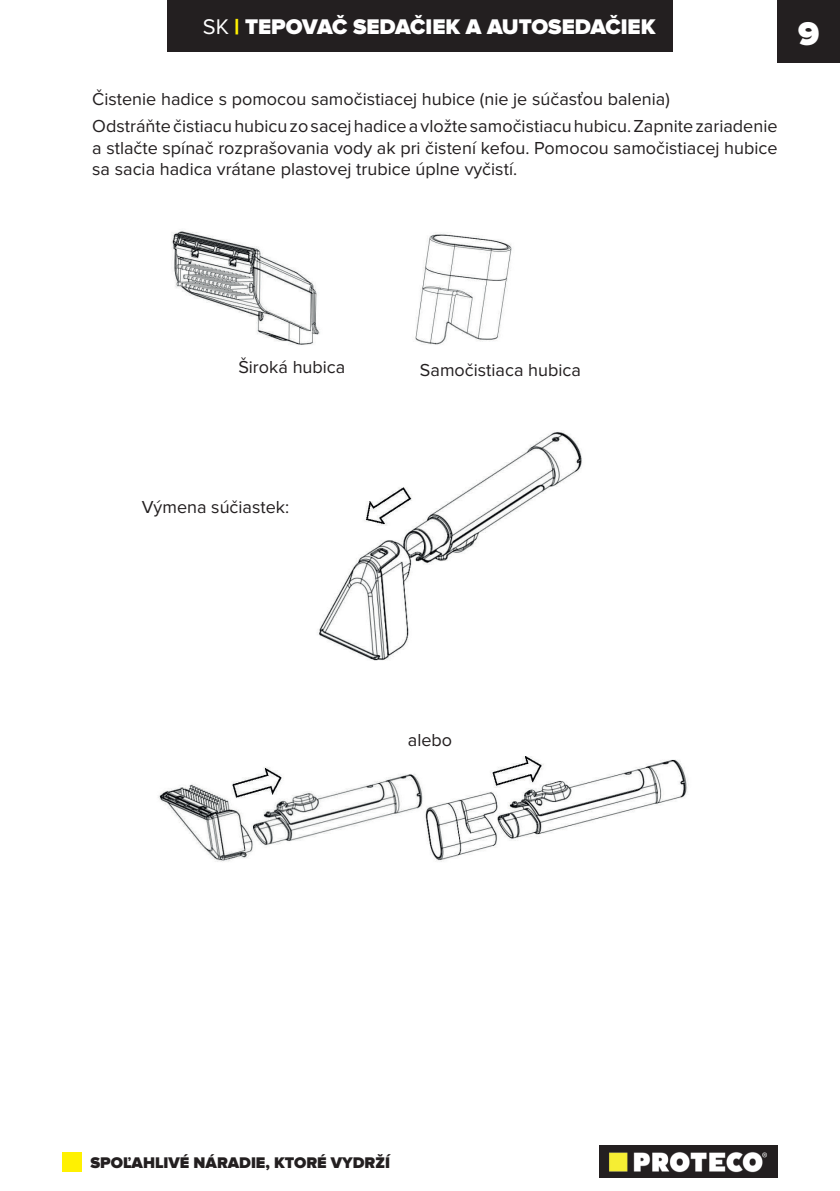
<style>
.page{position:relative;width:840px;height:1191px;background:#fff}
.page>*{position:absolute;margin:0;border:0;box-sizing:border-box;transform-origin:0 0}
.t1{font:900 34px "Proxima Nova";color:#fff}
.t2{font:900 22px "Proxima Nova";color:#fff}
.t3{font:18px/27.2px "Proxima Nova";color:#231f20}
.t4{font:900 16px "Proxima Nova";color:#231f20}
.s1{font-weight:400}
.s2{color:#fff101}
</style>
<div class="page">
<div style="left:777px;top:0;width:62px;height:62px;background:#231f20"></div>
<div style="left:167px;top:0;width:505px;height:51px;background:#231f20"></div>
<img style="left:599px;top:1145px;width:178px;height:33px">
<div style="left:62px;top:1152px;width:20px;height:19px;background:#fff101"></div>
<img style="left:158px;top:231px;width:531px;height:631px">
<div style="left:238px;top:358px;width:122px;height:33px;background:#fff"></div>
<div style="left:420px;top:362px;width:243px;height:32px;background:#fff"></div>
<div style="left:142px;top:499px;width:173px;height:48px;background:#fff"></div>
<div style="left:386px;top:731px;width:87px;height:33px;background:#fff"></div>
<p class="t2" style="left:203px;top:14px;width:454px"><span class="s1">SK</span> <span class="s2">|</span> TEPOVAČ SEDAČIEK A AUTOSEDAČIEK</p>
<h1 class="t1" style="left:797px;top:14px;width:23px">9</h1>
<p class="t3" style="left:92px;top:86px;width:686px">Čistenie hadice s pomocou samočistiacej hubice (nie je súčasťou balenia)<br>Odstráňte čistiacu hubicu zo sacej hadice a vložte samočistiacu hubicu. Zapnite zariadenie</p>
<p class="t3" style="left:92px;top:138px;width:686px;line-height:21.6px">a stlačte spínač rozprašovania vody ak pri čistení kefou. Pomocou samočistiacej hubice sa sacia hadica vrátane plastovej trubice úplne vyčistí.</p>
<p class="t3" style="left:238px;top:354px;width:108px">Široká hubica</p>
<p class="t3" style="left:420px;top:357px;width:162px">Samočistiaca hubica</p>
<p class="t3" style="left:142px;top:494px;width:149px">Výmena súčiastek:</p>
<p class="t3" style="left:407px;top:727px;width:46px">alebo</p>
<p class="t4" style="left:90px;top:1153px;width:301px">SPOĽAHLIVÉ NÁRADIE, KTORÉ VYDRŽÍ</p>
</div>
